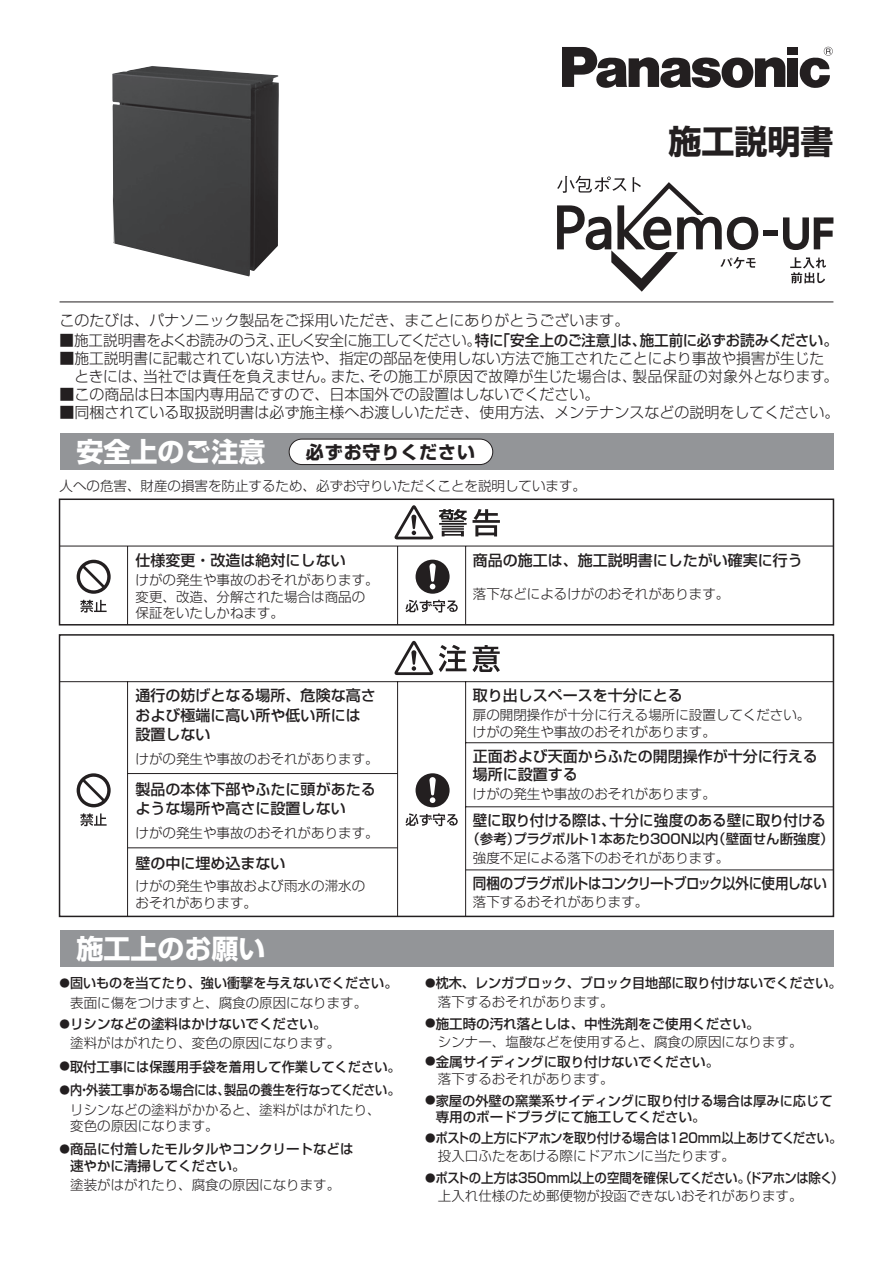
<style>
.page{position:relative;width:893px;height:1263px;background:#fff}
.page>*{position:absolute;margin:0;border:0;box-sizing:border-box;transform-origin:0 0}
.t1{font:33px "Shin Go Pro Bold 90 msp RKSJ H";color:#231f20}
.t2{font:27px "Shin Go Pro Bold 90 msp RKSJ H";color:#fff}
.t3{font:18px "Shin Go Pro Bold 90 msp RKSJ H";letter-spacing:.05em;color:#231f20}
.t4{font:15px/18px "Shin Go Pro Light 90 msp RKSJ H";color:#231f20}
.t5{font:15px/19.5px "Shin Go Pro Medium 90 msp RKSJ H";color:#231f20}
.t6{font:15px "Shin Go Pro Medium 90 msp RKSJ H";letter-spacing:-.045em;color:#231f20;scale:.9 1}
.t7{font:15px "Shin Go Pro Light 90 msp RKSJ H";letter-spacing:.025em;color:#231f20}
.t8{font:15px "Shin Go Pro Light 90 msp RKSJ H";letter-spacing:-.09em;color:#231f20}
.t9{font:15px "Shin Go Pro Medium 90 msp RKSJ H";letter-spacing:-.02em;color:#231f20}
.t10{font:13.5px/16.2px "Shin Go Pro Light 90 msp RKSJ H";color:#231f20}
.t11{font:13.5px "Shin Go Pro Medium 90 msp RKSJ H";color:#231f20}
.t12{font:13.5px "Shin Go Pro Medium 90 msp RKSJ H";letter-spacing:-.03em;color:#231f20;scale:.92 1}
.t13{font:13.5px "Shin Go Pro Medium 90 msp RKSJ H";color:#231f20;scale:.92 1}
.t14{font:13.5px "Shin Go Pro Medium 90 msp RKSJ H";letter-spacing:-.03em;color:#231f20;scale:.9 1}
.t15{font:13.5px "Shin Go Pro Medium 90 msp RKSJ H";color:#231f20;scale:.9 1}
.t16{font:13.5px "Shin Go Pro Medium 90 msp RKSJ H";letter-spacing:-.05em;color:#231f20;scale:.92 1}
.t17{font:10.5px "Shin Go Pro Medium 90 msp RKSJ H";color:#231f20}
</style>
<div class="page">
<svg style="left:80px;top:813px;width:27px;height:13px"></svg>
<svg style="left:77px;top:773px;width:34px;height:34px"></svg>
<svg style="left:80px;top:600px;width:27px;height:12px"></svg>
<svg style="left:77px;top:560px;width:34px;height:34px"></svg>
<div style="left:60px;top:434px;width:773px;height:36px;background:#939598"></div>
<div style="left:60px;top:930px;width:773px;height:36px;background:#939598"></div>
<hr style="left:60px;top:302px;width:773px;height:1px;background:#231f20">
<div style="left:788px;top:47px;width:10px;height:8px;background:#231f20"></div>
<div style="left:788px;top:58px;width:10px;height:29px;background:#231f20"></div>
<svg style="left:562px;top:47px;width:223px;height:41px"></svg>
<svg style="left:799px;top:47px;width:34px;height:41px"></svg>
<div style="left:59px;top:498px;width:775px;height:127px;border:2px solid #231f20"></div>
<hr style="left:60px;top:546px;width:773px;height:1px;background:#231f20">
<hr style="left:397px;top:546px;width:1px;height:79px;background:#231f20">
<hr style="left:465px;top:546px;width:1px;height:79px;background:#231f20">
<hr style="left:127px;top:546px;width:1px;height:79px;background:#231f20">
<svg style="left:394px;top:505px;width:106px;height:34px"></svg>
<svg style="left:405px;top:600px;width:53px;height:12px"></svg>
<svg style="left:416px;top:560px;width:34px;height:34px"></svg>
<div style="left:59px;top:634px;width:775px;height:283px;border:2px solid #231f20"></div>
<svg style="left:472px;top:645px;width:28px;height:27px"></svg>
<svg style="left:394px;top:640px;width:72px;height:35px"></svg>
<hr style="left:60px;top:681px;width:773px;height:1px;background:#231f20">
<hr style="left:128px;top:773px;width:270px;height:1px;background:#231f20">
<hr style="left:466px;top:806px;width:367px;height:1px;background:#231f20">
<hr style="left:466px;top:742px;width:367px;height:1px;background:#231f20">
<hr style="left:397px;top:682px;width:1px;height:234px;background:#231f20">
<hr style="left:465px;top:682px;width:1px;height:234px;background:#231f20">
<hr style="left:127px;top:682px;width:1px;height:234px;background:#231f20">
<hr style="left:466px;top:869px;width:367px;height:1px;background:#231f20">
<hr style="left:128px;top:847px;width:270px;height:1px;background:#231f20">
<svg style="left:405px;top:813px;width:53px;height:13px"></svg>
<svg style="left:416px;top:773px;width:34px;height:34px"></svg>
<div style="left:289px;top:439px;width:204px;height:25px;background:#fff;border-radius:13px"></div>
<div style="left:289px;top:439px;width:204px;height:26px;border:1px solid #231f20;border-radius:13px"></div>
<div style="left:764px;top:231px;width:14px;height:5px;background:#231f20"></div>
<svg style="left:783px;top:217px;width:50px;height:33px"></svg>
<svg style="left:557px;top:176px;width:201px;height:116px"></svg>
<svg style="left:790px;top:257px;width:36px;height:26px"></svg>
<img style="left:112px;top:66px;width:167px;height:210px">
<h1 class="t1" style="left:668px;top:116px;width:166px">施工説明書</h1>
<p class="t4" style="left:60px;top:309px;width:571px">このたびは、パナソニック製品をご採用いただき、まことにありがとうございます。</p>
<p class="t5" style="left:475px;top:329px;width:173px">特に｢安全上のご注意は｣ 、</p>
<p class="t9" style="left:640px;top:328px;width:200px">施工前に必ずお読みください。</p>
<p class="t4" style="left:60px;top:330px;width:226px">■施工説明書をよくお読みのうえ、</p>
<p class="t4" style="left:632px;top:348px;width:207px;text-indent:-573px">■施工説明書に記載されていない方法や、指定の部品を使用しない方法で施工されたことにより事故や損害が生じた製品保証の対象外となります。</p>
<p class="t8" style="left:277px;top:328px;width:206px">正しく安全に施工してください。</p>
<p class="t7" style="left:368px;top:364px;width:270px">その施工が原因で故障が生じた場合は、</p>
<p class="t4" style="left:143px;top:366px;width:193px">当社では責任を負えません。</p>
<p class="t4" style="left:75px;top:366px;width:74px">ときには、</p>
<p class="t4" style="left:60px;top:384px;width:541px">■この商品は日本国内専用品ですので、日本国外での設置はしないでください。</p>
<p class="t4" style="left:60px;top:402px;width:781px">■同梱されている取扱説明書は必ず施主様へお渡しいただき、使用方法、メンテナンスなどの説明をしてください。</p>
<h3 class="t3" style="left:306px;top:438px;width:171px">必ずお守りください</h3>
<p class="t4" style="left:331px;top:366px;width:45px">また、</p>
<h2 class="t2" style="left:77px;top:430px;width:191px">安全上のご注意</h2>
<p class="t10" style="left:60px;top:476px;width:528px">人への危害、財産の損害を防止するため、必ずお守りいただくことを説明しています。</p>
<p class="t5" style="left:136px;top:549px;width:212px">仕様変更・改造は絶対にしない</p>
<p class="t10" style="left:136px;top:571px;width:245px">けがの発生や事故のおそれがあります。変更、改造、分解された場合は商品の保証をいたしかねます。</p>
<p class="t5" style="left:136px;top:684px;width:242px">通行の妨げとなる場所、危険な高さおよび極端に高い所や低い所には設置しない</p>
<p class="t5" style="left:136px;top:777px;width:242px">製品の本体下部やふたに頭があたるような場所や高さに設置しない</p>
<p class="t10" style="left:136px;top:823px;width:245px">けがの発生や事故のおそれがあります。</p>
<p class="t10" style="left:136px;top:749px;width:245px">けがの発生や事故のおそれがあります。</p>
<p class="t5" style="left:136px;top:851px;width:152px">壁の中に埋め込まない</p>
<p class="t10" style="left:136px;top:876px;width:231px">けがの発生や事故および雨水の滞水のおそれがあります。</p>
<h2 class="t2" style="left:77px;top:927px;width:191px">施工上のお願い</h2>
<p class="t11" style="left:70px;top:972px;width:329px">固いものを当てたり、強い衝撃を与えないでください。</p>
<p class="t17" style="left:60px;top:974px;width:12px">●</p>
<p class="t10" style="left:70px;top:993px;width:298px">表面に傷をつけますと、腐食の原因になります。</p>
<p class="t11" style="left:70px;top:1013px;width:258px">リシンなどの塗料はかけないでください。</p>
<p class="t17" style="left:60px;top:1015px;width:12px">●</p>
<p class="t10" style="left:70px;top:1033px;width:271px">塗料がはがれたり、変色の原因になります。</p>
<p class="t11" style="left:70px;top:1055px;width:333px">取付工事には保護用手袋を着用して作業してください。</p>
<p class="t17" style="left:60px;top:1057px;width:12px">●</p>
<p class="t14" style="left:224px;top:1079px;width:198px">製品の養生を行なってください。</p>
<p class="t15" style="left:70px;top:1079px;width:179px">内外装工事がある場合には、</p>
<p class="t17" style="left:60px;top:1081px;width:12px">●</p>
<p class="t15" style="left:78px;top:1079px;width:15px">・</p>
<p class="t10" style="left:70px;top:1100px;width:312px">リシンなどの塗料がかかると、塗料がはがれたり、変色の原因になります。</p>
<p class="t11" style="left:70px;top:1138px;width:285px">商品に付着したモルタルやコンクリートなどは</p>
<p class="t17" style="left:60px;top:1140px;width:12px">●</p>
<p class="t11" style="left:70px;top:1154px;width:177px">速やかに清掃してください。</p>
<p class="t10" style="left:70px;top:1175px;width:271px">塗装がはがれたり、腐食の原因になります。</p>
<p class="t5" style="left:473px;top:549px;width:332px">商品の施工は、施工説明書にしたがい確実に行う</p>
<p class="t10" style="left:473px;top:584px;width:258px">落下などによるけがのおそれがあります。</p>
<p class="t5" style="left:473px;top:684px;width:211px">取り出しスペースを十分にとる</p>
<p class="t10" style="left:473px;top:705px;width:339px">扉の開閉操作が十分に行える場所に設置してください。けがの発生や事故のおそれがあります。</p>
<p class="t5" style="left:473px;top:746px;width:347px;line-height:18px">正面および天面からふたの開閉操作が十分に行える場所に設置する</p>
<p class="t10" style="left:473px;top:784px;width:244px">けがの発生や事故のおそれがあります。</p>
<p class="t5" style="left:473px;top:809px;width:144px">壁に取り付ける際は、</p>
<p class="t5" style="left:609px;top:809px;width:218px">十分に強度のある壁に取り付ける</p>
<p class="t11" style="left:513px;top:827px;width:207px">プラグボルト1本あたり300N以内</p>
<p class="t11" style="left:712px;top:827px;width:123px">（壁面せん断強度(</p>
<p class="t11" style="left:466px;top:827px;width:55px">（参考）</p>
<p class="t10" style="left:473px;top:848px;width:258px">強度不足による落下のおそれがあります。</p>
<p class="t6" style="left:473px;top:871px;width:395px">同梱のプラグボルトはコンクリートブロック以外に使用しない</p>
<p class="t10" style="left:473px;top:892px;width:177px">落下するおそれがあります。</p>
<p class="t11" style="left:436px;top:972px;width:408px">枕木、レンガブロック、ブロック目地部に取り付けないでください。</p>
<p class="t17" style="left:425px;top:974px;width:12px">●</p>
<p class="t10" style="left:438px;top:992px;width:177px">落下するおそれがあります。</p>
<p class="t11" style="left:436px;top:1013px;width:325px">施工時の汚れ落としは、中性洗剤をご使用ください。</p>
<p class="t17" style="left:425px;top:1015px;width:12px">●</p>
<p class="t10" style="left:438px;top:1032px;width:366px">シンナー、塩酸などを使用すると、腐食の原因になります。</p>
<p class="t11" style="left:436px;top:1050px;width:285px">金属サイディングに取り付けないでください。</p>
<p class="t17" style="left:425px;top:1052px;width:12px">●</p>
<p class="t10" style="left:438px;top:1069px;width:177px">落下するおそれがあります。</p>
<p class="t11" style="left:436px;top:1089px;width:398px">家屋の外壁の窯業系サイディングに取り付ける場合は厚みに応じて</p>
<p class="t17" style="left:425px;top:1091px;width:12px">●</p>
<p class="t11" style="left:436px;top:1106px;width:271px">専用のボードプラグにて施工してください。</p>
<p class="t12" style="left:435px;top:1127px;width:444px">ポストの上方にドアホンを取り付ける場合は120mm以上あけてください。</p>
<p class="t17" style="left:425px;top:1129px;width:12px">●</p>
<p class="t10" style="left:438px;top:1146px;width:298px">投入口ふたをあける際にドアホンに当たります。</p>
<p class="t13" style="left:435px;top:1167px;width:345px">ポストの上方は350mm以上の空間を確保してください。（</p>
<p class="t16" style="left:749px;top:1167px;width:104px">ドアホンは除く(</p>
<p class="t17" style="left:425px;top:1169px;width:12px">●</p>
<p class="t10" style="left:438px;top:1186px;width:366px">上入れ仕様のため郵便物が投函できないおそれがあります。</p>
</div>
